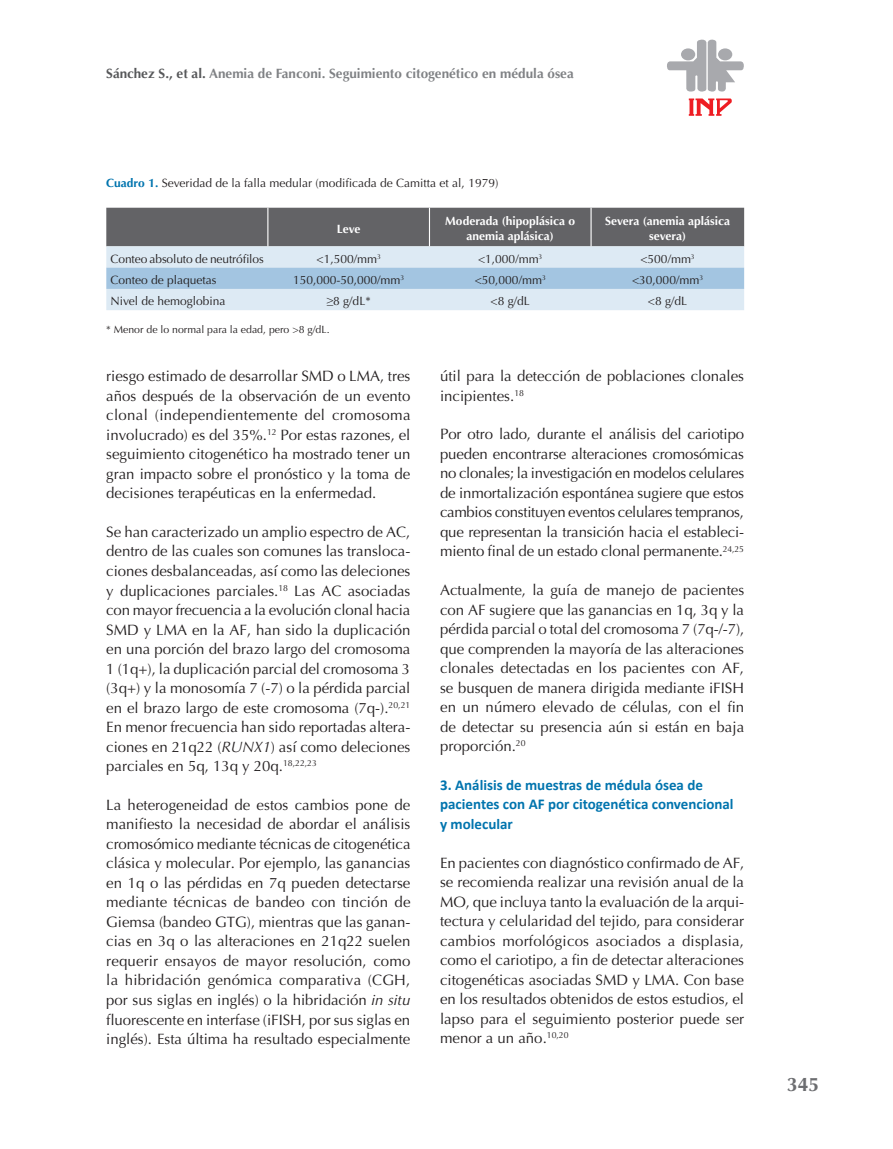
<style>
.page{position:relative;width:893px;height:1149px;background:#fff}
.page>*{position:absolute;margin:0;border:0;box-sizing:border-box;transform-origin:0 0}
.t1{font:700 19.5px "Optima";color:#6c6d70}
.t2{font:15px/19.5px "Optima";color:#231f20;text-align:justify}
.t3{font:700 15px/19.5px "Calibri";color:#0074ae}
.t4{font:700 13.5px "Optima";color:#808285}
.t5{font:12px "Optima";color:#231f20}
.t6{font:700 12px/15px "Optima";color:#fff;text-align:center}
.t7{font:10.5px "Optima";color:#231f20}
.s1{color:#57585a}
.s2{font-weight:700;color:#0074ae}
.s3{font-style:italic}
</style>
<div class="page">
<svg style="left:689px;top:98px;width:43px;height:18px"></svg>
<svg style="left:667px;top:39px;width:77px;height:53px"></svg>
<div style="left:718px;top:48px;width:14px;height:12px;background:#a8a9ad;border-radius:50%"></div>
<svg style="left:106px;top:208px;width:638px;height:102px;background:#a3b0bb"></svg>
<hr style="left:267px;top:208px;width:1px;height:38px;background:#fff">
<hr style="left:429px;top:208px;width:1px;height:38px;background:#fff">
<hr style="left:590px;top:208px;width:2px;height:38px;background:#fff">
<p class="t4" style="left:106px;top:66px;width:469px"><span class="s1">Sánchez S., et al.</span> Anemia de Fanconi. Seguimiento citogenético en médula ósea</p>
<p class="t5" style="left:106px;top:176px;width:394px"><span class="s2">Cuadro 1.</span> Severidad de la falla medular (modificada de Camitta et al, 1979)</p>
<p class="t6" style="left:337px;top:221px;width:25px">Leve</p>
<p class="t6" style="left:445px;top:213px;width:131px">Moderada (hipoplásica o anemia aplásica)</p>
<p class="t6" style="left:605px;top:213px;width:127px">Severa (anemia aplásica severa)</p>
<p class="t5" style="left:111px;top:251px;width:155px">Conteo absoluto de neutrófilos</p>
<p class="t5" style="left:316px;top:251px;width:66px">&lt;1,500/mm<sup>3</sup></p>
<p class="t5" style="left:478px;top:251px;width:66px">&lt;1,000/mm<sup>3</sup></p>
<p class="t5" style="left:640px;top:251px;width:56px">&lt;500/mm<sup>3</sup></p>
<p class="t5" style="left:111px;top:273px;width:108px">Conteo de plaquetas</p>
<p class="t5" style="left:293px;top:273px;width:113px">150,000-50,000/mm<sup>3</sup></p>
<p class="t5" style="left:475px;top:273px;width:73px">&lt;50,000/mm<sup>3</sup></p>
<p class="t5" style="left:632px;top:273px;width:73px">&lt;30,000/mm<sup>3</sup></p>
<p class="t5" style="left:111px;top:294px;width:117px">Nivel de hemoglobina</p>
<p class="t5" style="left:327px;top:294px;width:45px">≥8 g/dL*</p>
<p class="t5" style="left:491px;top:294px;width:41px">&lt;8 g/dL</p>
<p class="t5" style="left:648px;top:294px;width:41px">&lt;8 g/dL</p>
<p class="t7" style="left:106px;top:323px;width:225px">* Menor de lo normal para la edad, pero &gt;8 g/dL.</p>
<p class="t2" style="left:106px;top:366px;width:306px">riesgo estimado de desarrollar SMD o LMA, tres años después de la observación de un evento clonal (independientemente del cromosoma involucrado) es del 35%.<sup>12</sup> Por estas razones, el seguimiento citogenético ha mostrado tener un gran impacto sobre el pronóstico y la toma de decisiones terapéuticas en la enfermedad.</p>
<p class="t2" style="left:106px;top:522px;width:306px">Se han caracterizado un amplio espectro de AC, dentro de las cuales son comunes las transloca&shy;ciones desbalanceadas, así como las deleciones y duplicaciones parciales.<sup>18</sup> Las AC asociadas con mayor frecuencia a la evolución clonal hacia SMD y LMA en la AF, han sido la duplicación en una porción del brazo largo del cromosoma 1 (1q+), la duplicación parcial del cromosoma 3 (3q+) y la monosomía 7 (-7) o la pérdida parcial en el brazo largo de este cromosoma (7q-).<sup>20,21<br></sup>En menor frecuencia han sido reportadas altera&shy;ciones en 21q22 (<span class="s3">RUNX1</span>) así como deleciones parciales en 5q, 13q y 20q.<sup>18,22,23</sup></p>
<p class="t2" style="left:106px;top:795px;width:306px">La heterogeneidad de estos cambios pone de manifiesto la necesidad de abordar el análisis cromosómico mediante técnicas de citogenética clásica y molecular. Por ejemplo, las ganancias en 1q o las pérdidas en 7q pueden detectarse mediante técnicas de bandeo con tinción de Giemsa (bandeo GTG), mientras que las ganan&shy;cias en 3q o las alteraciones en 21q22 suelen requerir ensayos de mayor resolución, como la hibridación genómica comparativa (CGH, por sus siglas en inglés) o la hibridación <span class="s3">in situ </span>fluorescente en interfase (iFISH, por sus siglas en inglés). Esta última ha resultado especialmente</p>
<p class="t2" style="left:440px;top:366px;width:306px">útil para la detección de poblaciones clonales incipientes.<sup>18</sup></p>
<p class="t2" style="left:440px;top:424px;width:306px">Por otro lado, durante el análisis del cariotipo pueden encontrarse alteraciones cromosómicas no clonales; la investigación en modelos celulares de inmortalización espontánea sugiere que estos cambios constituyen eventos celulares tempranos, que representan la transición hacia el estableci&shy;miento final de un estado clonal permanente.<sup>24,25</sup></p>
<p class="t2" style="left:440px;top:580px;width:306px">Actualmente, la guía de manejo de pacientes con AF sugiere que las ganancias en 1q, 3q y la pérdida parcial o total del cromosoma 7 (7q-/-7), que comprenden la mayoría de las alteraciones clonales detectadas en los pacientes con AF, se busquen de manera dirigida mediante iFISH en un número elevado de células, con el fin de detectar su presencia aún si están en baja proporción.<sup>20</sup></p>
<p class="t3" style="left:440px;top:774px;width:295px">3. Análisis de muestras de médula ósea de pacientes con AF por citogenética convencional y molecular</p>
<p class="t2" style="left:440px;top:852px;width:306px">En pacientes con diagnóstico confirmado de AF, se recomienda realizar una revisión anual de la MO, que incluya tanto la evaluación de la arqui&shy;tectura y celularidad del tejido, para considerar cambios morfológicos asociados a displasia, como el cariotipo, a fin de detectar alteraciones citogenéticas asociadas SMD y LMA. Con base en los resultados obtenidos de estos estudios, el lapso para el seguimiento posterior puede ser menor a un año.<sup>10,20</sup></p>
<h1 class="t1" style="left:787px;top:1072px;width:34px">345</h1>
</div>
